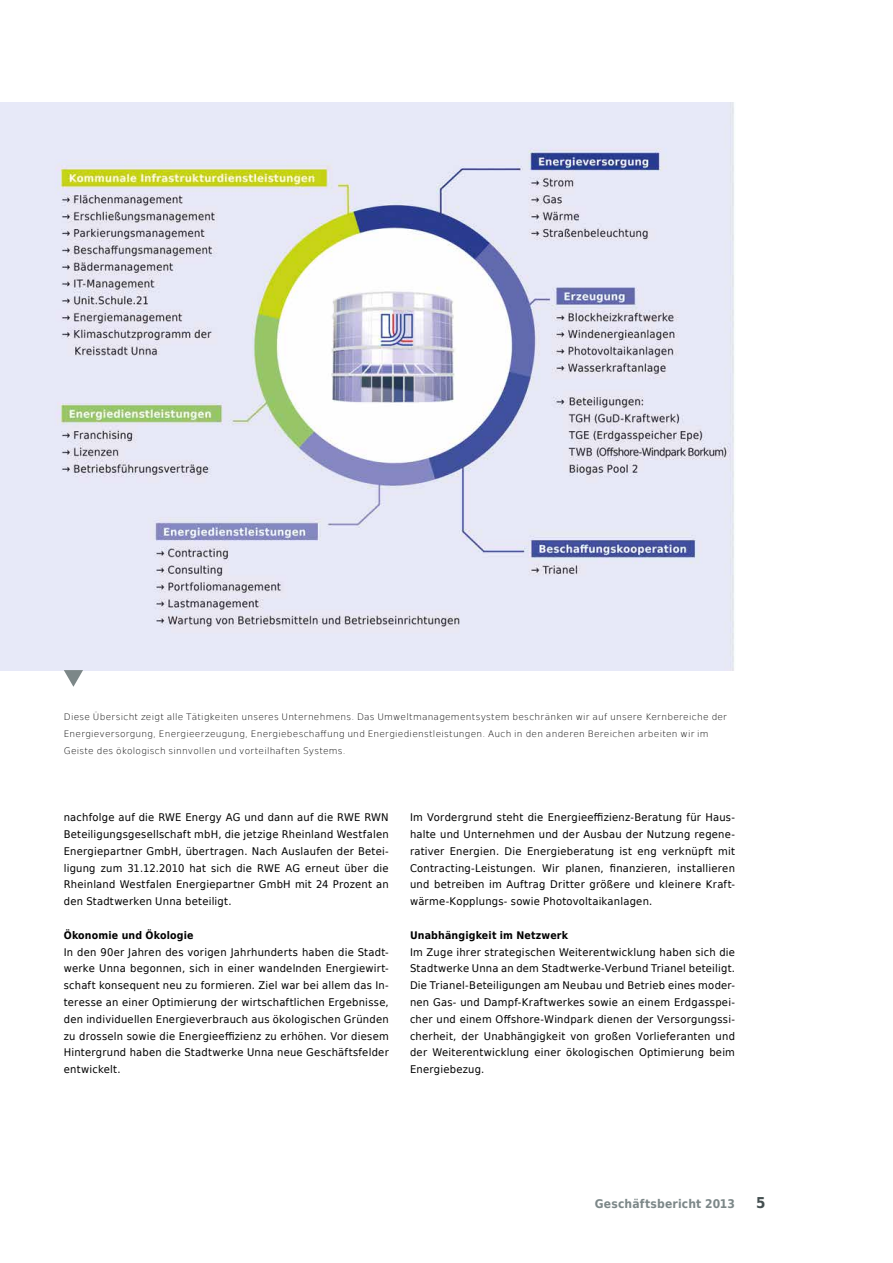
<style>
.page{position:relative;width:893px;height:1263px;background:#fff}
.page>*{position:absolute;margin:0;border:0;box-sizing:border-box;transform-origin:0 0}
.t1{font:700 15px "DejaVu Sans Condensed";color:#444f50}
.t2{font:700 12px "DejaVu Sans Condensed";letter-spacing:.01em;color:#7c8788}
.t3{font:10.5px/16.8px "DejaVu Sans";letter-spacing:.025em;color:#000;text-align:justify;scale:.95 1}
.t4{font:700 10.5px "DejaVu Sans Condensed";letter-spacing:.02em;color:#000}
.t5{font:200 9px/16.8px "DejaVu Sans";letter-spacing:.025em;color:#000}
</style>
<div class="page">
<img style="left:0;top:103px;width:734px;height:567px">
<svg style="left:64px;top:670px;width:19px;height:17px"></svg>
<p class="t5" style="left:64px;top:708px;width:665px">Diese Übersicht zeigt alle Tätigkeiten unseres Unternehmens. Das Umweltmanagementsystem beschränken wir auf unsere Kernbereiche der<br>Energieversorgung, Energieerzeugung, Energiebeschaffung und Energiedienstleistungen. Auch in den anderen Bereichen arbeiten wir im<br>Geiste des ökologisch sinnvollen und vorteilhaften Systems.</p>
<p class="t3" style="left:64px;top:809px;width:344px">nachfolge auf die RWE Energy AG und dann auf die RWE RWN Beteiligungsgesellschaft mbH, die jetzige Rheinland Westfalen Energiepartner GmbH, übertragen. Nach Auslaufen der Betei&shy;ligung zum 31.12.2010 hat sich die RWE AG erneut über die Rheinland Westfalen Energiepartner GmbH mit 24 Prozent an den Stadtwerken Unna beteiligt.</p>
<p class="t4" style="left:64px;top:926px;width:131px">Ökonomie und Ökologie</p>
<p class="t3" style="left:64px;top:943px;width:344px">In den 90er Jahren des vorigen Jahrhunderts haben die Stadt&shy;werke Unna begonnen, sich in einer wandelnden Energiewirt&shy;schaft konsequent neu zu formieren. Ziel war bei allem das In&shy;teresse an einer Optimierung der wirtschaftlichen Ergebnisse, den individuellen Energieverbrauch aus ökologischen Gründen zu drosseln sowie die Energieeffizienz zu erhöhen. Vor diesem Hintergrund haben die Stadtwerke Unna neue Geschäftsfelder entwickelt.</p>
<p class="t3" style="left:410px;top:809px;width:344px">Im Vordergrund steht die Energieeffizienz-Beratung für Haus&shy;halte und Unternehmen und der Ausbau der Nutzung regene&shy;rativer Energien. Die Energieberatung ist eng verknüpft mit Contracting-Leistungen. Wir planen, finanzieren, installieren und betreiben im Auftrag Dritter größere und kleinere Kraft&shy;wärme-Kopplungs- sowie Photovoltaikanlagen.</p>
<p class="t4" style="left:410px;top:926px;width:160px">Unabhängigkeit im Netzwerk</p>
<p class="t3" style="left:410px;top:943px;width:344px">Im Zuge ihrer strategischen Weiterentwicklung haben sich die Stadtwerke Unna an dem Stadtwerke-Verbund Trianel beteiligt.<br>Die Trianel-Beteiligungen am Neubau und Betrieb eines moder&shy;nen Gas- und Dampf-Kraftwerkes sowie an einem Erdgasspei&shy;cher und einem Offshore-Windpark dienen der Versorgungssi&shy;cherheit, der Unabhängigkeit von großen Vorlieferanten und der Weiterentwicklung einer ökologischen Optimierung beim Energiebezug.</p>
<p class="t2" style="left:595px;top:1193px;width:142px">Geschäftsbericht 2013</p>
<h1 class="t1" style="left:756px;top:1190px;width:11px">5</h1>
</div>
